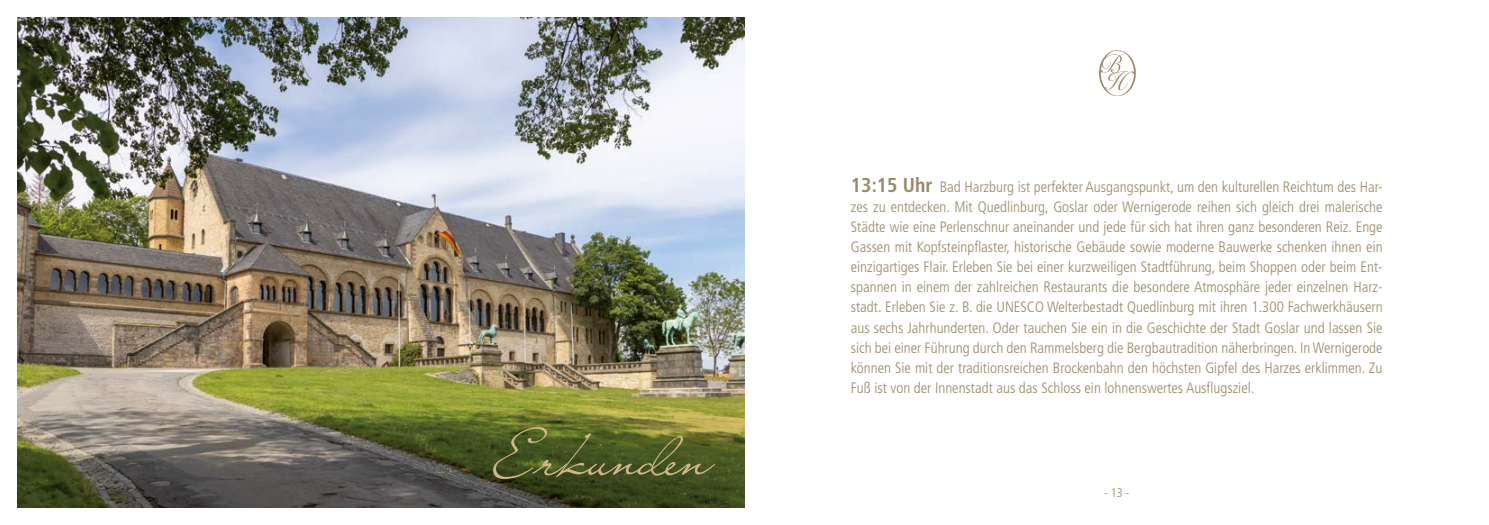
<style>
.page{position:relative;width:1489px;height:525px;background:#fff}
.page>*{position:absolute;margin:0;border:0;box-sizing:border-box;transform-origin:0 0}
.t1{font:57.5px "Liana";color:#d1b686}
.t2{font:300 condensed 15px/20px "Frutiger LT Std";color:#9a896a;text-align:justify}
.t3{font:300 condensed 12.5px "Frutiger LT Std";color:#9a896a}
.s1{font-weight:700;font-size:20px}
</style>
<div class="page">
<img style="left:18px;top:18px;width:726px;height:489px">
<img style="left:1099px;top:50px;width:37px;height:45px">
<h1 class="t1" style="left:495px;top:420px;width:219px">Erkunden</h1>
<p class="t2" style="left:850px;top:177px;width:533px"><span class="s1">13:15 Uhr</span> Bad Harzburg ist perfekter Ausgangspunkt, um den kulturellen Reichtum des Har&shy;zes zu entdecken. Mit Quedlinburg, Goslar oder Wernigerode reihen sich gleich drei malerische Städte wie eine Perlenschnur aneinander und jede für sich hat ihren ganz besonderen Reiz. Enge Gassen mit Kopfsteinpflaster, historische Gebäude sowie moderne Bauwerke schenken ihnen ein einzigartiges Flair. Erleben Sie bei einer kurzweiligen Stadtführung, beim Shoppen oder beim Ent&shy;spannen in einem der zahlreichen Restaurants die besondere Atmosphäre jeder einzelnen Harz&shy;stadt. Erleben Sie z. B. die UNESCO Welterbestadt Quedlinburg mit ihren 1.300 Fachwerkhäusern aus sechs Jahrhunderten. Oder tauchen Sie ein in die Geschichte der Stadt Goslar und lassen Sie sich bei einer Führung durch den Rammelsberg die Bergbautradition näherbringen. In Wernigerode können Sie mit der traditionsreichen Brockenbahn den höchsten Gipfel des Harzes erklimmen. Zu Fuß ist von der Innenstadt aus das Schloss ein lohnenswertes Ausflugsziel.</p>
<p class="t3" style="left:1103px;top:485px;width:27px">- 13 -</p>
</div>
